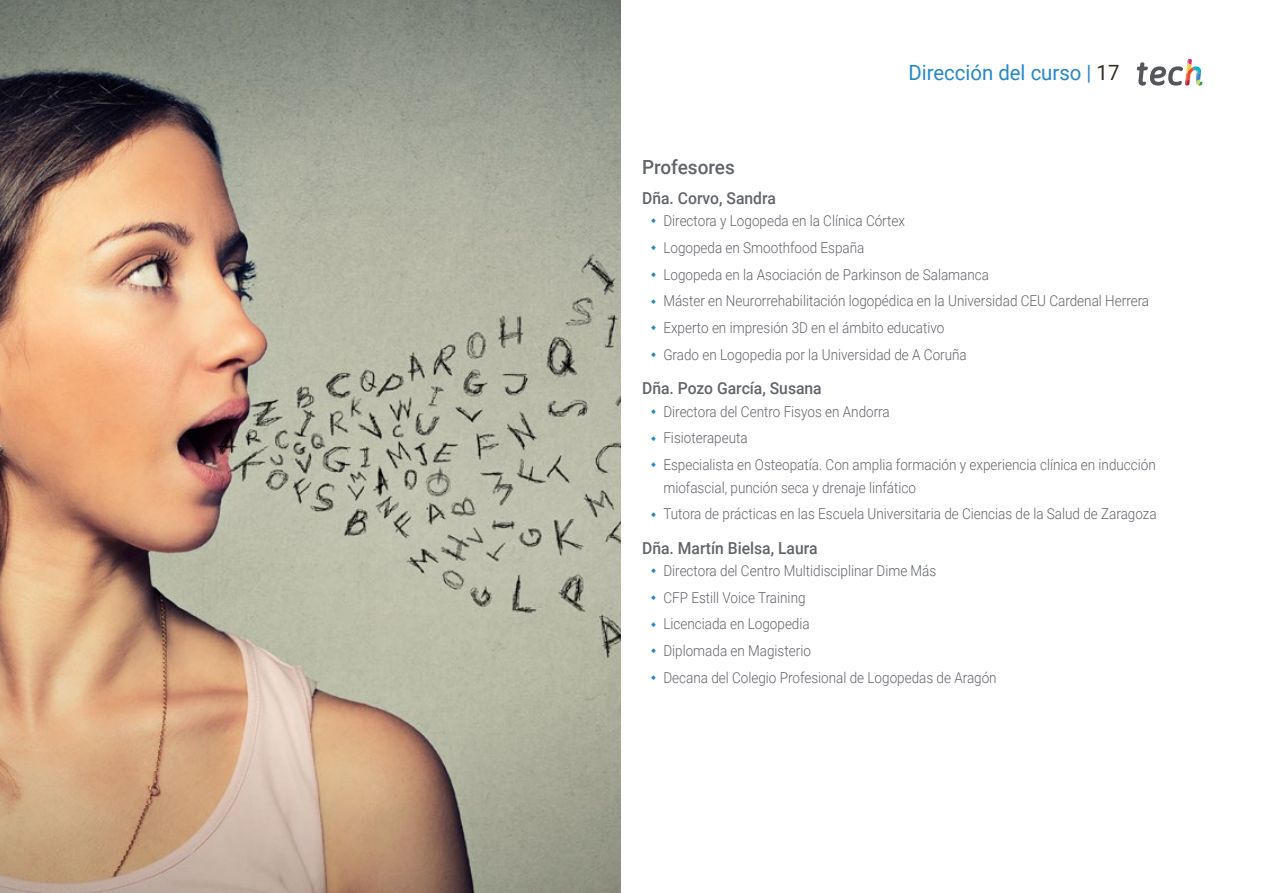
<style>
.page{position:relative;width:1263px;height:893px;background:#fff}
.page>*{position:absolute;margin:0;border:0;box-sizing:border-box;transform-origin:0 0}
.t1{font:21px "Roboto";color:#2488c9}
.t2{font:500 19.5px "Roboto";color:#61646a}
.t3{font:500 16.5px "Roboto";color:#61646a;scale:.95 1}
.t4{font:300 15px/26.7px "Roboto";color:#61646a;scale:.9 1}
.s1{color:#312e20}
</style>
<div class="page">
<img style="left:0;top:0;width:621px;height:893px">
<svg style="left:1137px;top:59px;width:65px;height:27px"></svg>
<h2 class="t2" style="left:642px;top:154px;width:94px">Profesores</h2>
<h1 class="t1" style="left:908px;top:57px;width:213px">Dirección del curso | <span class="s1">17</span></h1>
<p class="t3" style="left:642px;top:186px;width:142px">Dña. Corvo, Sandra</p>
<p class="t4" style="left:663px;top:207px;width:541px">Directora y Logopeda en la Clínica Córtex<br>Logopeda en Smoothfood España<br>Logopeda en la Asociación de Parkinson de Salamanca<br>Máster en Neurorrehabilitación logopédica en la Universidad CEU Cardenal Herrera Experto en impresión 3D en el ámbito educativo<br>Grado en Logopedia por la Universidad de A Coruña</p>
<p class="t3" style="left:642px;top:377px;width:191px">Dña. Pozo García, Susana</p>
<p class="t4" style="left:663px;top:397px;width:549px">Directora del Centro Fisyos en Andorra<br>Fisioterapeuta<br>Especialista en Osteopatía. Con amplia formación y experiencia clínica en inducción</p>
<p class="t4" style="left:663px;top:473px;width:550px">miofascial, punción seca y drenaje linfático<br>Tutora de prácticas en las Escuela Universitaria de Ciencias de la Salud de Zaragoza</p>
<p class="t3" style="left:642px;top:536px;width:186px">Dña. Martín Bielsa, Laura</p>
<p class="t4" style="left:663px;top:557px;width:372px">Directora del Centro Multidisciplinar Dime Más<br>CFP Estill Voice Training<br>Licenciada en Logopedia<br>Diplomada en Magisterio<br>Decana del Colegio Profesional de Logopedas de Aragón</p>
</div>
